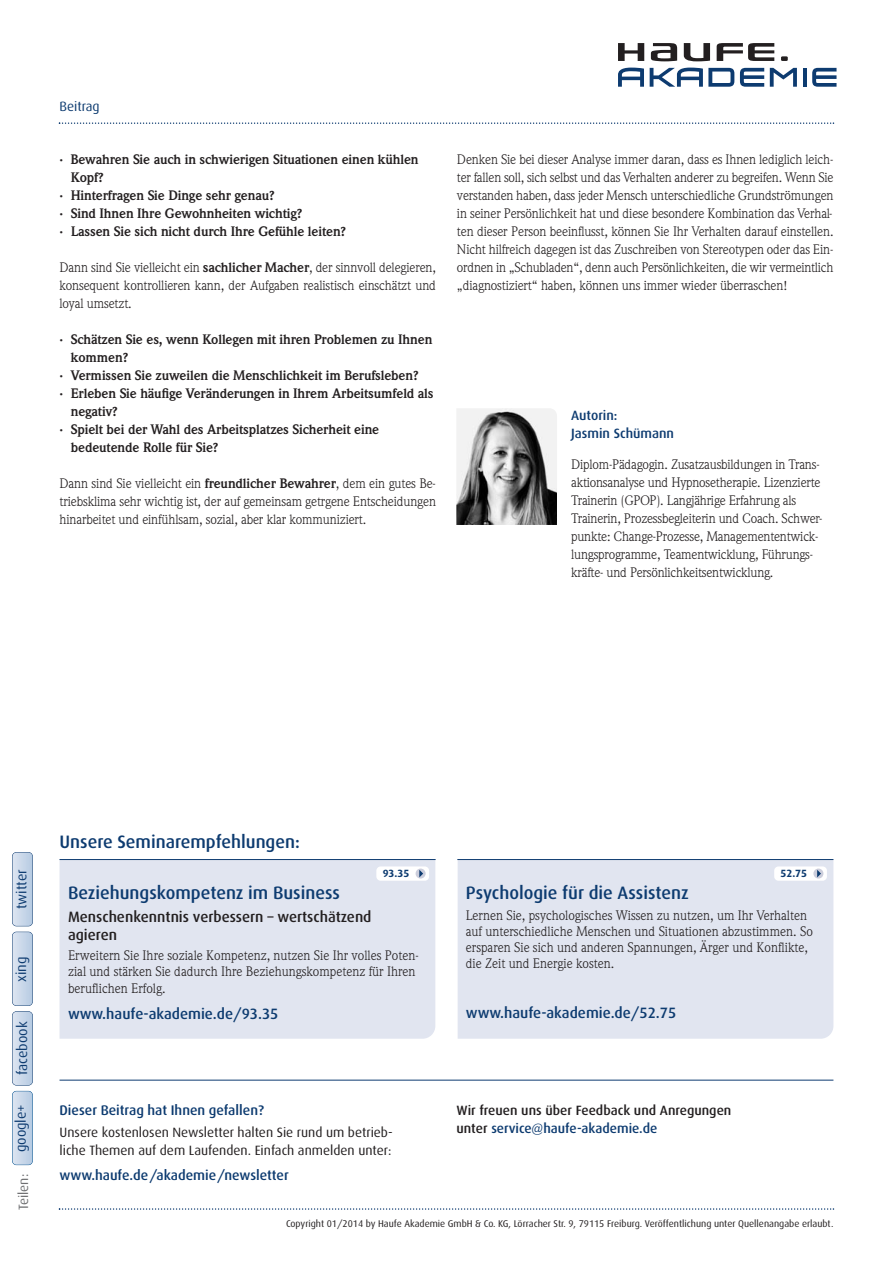
<style>
.page{position:relative;width:893px;height:1263px;background:#fff}
.page>*{position:absolute;margin:0;border:0;box-sizing:border-box;transform-origin:0 0}
.t1{font:500 18px "Dax";color:#0d3b70}
.t2{font:500 15px "Dax";color:#0d3b70}
.t3{font:500 15px/18px "Dax";color:#231f20}
.t4{font:14.25px "Dax";color:#0d3b70}
.t5{font:500 13.95px "Dax";color:#0d3b70}
.t6{font:13.5px/18px "Weidemann";letter-spacing:-.01em;color:#231f20;text-align:justify}
.t7{font:700 13.5px "Weidemann";letter-spacing:-.01em;color:#231f20}
.t8{font:13.5px/18px "Dax";color:#231f20}
.t9{font:500 13.5px/18px "Dax";color:#231f20}
.t10{font:500 13.5px/18px "Dax";color:#0d3b70}
.t11{font:13.5px "Dax";color:#0d3b70}
.t12{font:13.5px "Dax";color:#6d6e70}
.t13{font:700 10.5px "Dax";color:#0d3b70}
.t14{font:9.75px "Dax";color:#231f20}
.s1{font-weight:700}
.s2{color:#0d3b70}
</style>
<div class="page">
<div style="left:60px;top:860px;width:375px;height:179px;background:#e1e5f0"></div>
<div style="left:458px;top:860px;width:375px;height:179px;background:#e1e5f0"></div>
<svg style="left:59px;top:1208px;width:775px;height:2px"></svg>
<hr style="left:60px;top:1080px;width:773px;height:1px;background:#0d3b70">
<div style="left:376px;top:866px;width:53px;height:15px;background:#fff;border-radius:4px"></div>
<div style="left:416px;top:868px;width:10px;height:10px;background:#cccedc;border-radius:50%"></div>
<svg style="left:419px;top:870px;width:4px;height:7px"></svg>
<hr style="left:60px;top:859px;width:376px;height:1px;background:#0d3b70">
<div style="left:774px;top:866px;width:53px;height:15px;background:#fff;border-radius:4px"></div>
<div style="left:813px;top:868px;width:10px;height:10px;background:#cccedc;border-radius:50%"></div>
<svg style="left:817px;top:870px;width:4px;height:7px"></svg>
<hr style="left:457px;top:859px;width:376px;height:1px;background:#0d3b70">
<img style="left:456px;top:408px;width:101px;height:117px">
<svg style="left:59px;top:122px;width:775px;height:2px"></svg>
<div style="left:12px;top:1012px;width:20px;height:73px;background:linear-gradient(to right,#dee5f1,#b9cde3);border-radius:4px"></div>
<div style="left:12px;top:1011px;width:21px;height:74px;border:1px solid #0d3b70;border-radius:4px"></div>
<div style="left:12px;top:932px;width:20px;height:73px;background:linear-gradient(to right,#dee5f1,#b9cde3);border-radius:4px"></div>
<div style="left:12px;top:932px;width:21px;height:74px;border:1px solid #0d3b70;border-radius:4px"></div>
<div style="left:12px;top:852px;width:20px;height:74px;background:linear-gradient(to right,#dee5f1,#b9cde3);border-radius:4px"></div>
<div style="left:12px;top:852px;width:21px;height:74px;border:1px solid #0d3b70;border-radius:4px"></div>
<div style="left:12px;top:1091px;width:20px;height:74px;background:linear-gradient(to right,#dee5f1,#b9cde3);border-radius:4px"></div>
<div style="left:12px;top:1091px;width:21px;height:74px;border:1px solid #00508f;border-radius:4px"></div>
<svg style="left:684px;top:43px;width:26px;height:18px"></svg>
<svg style="left:618px;top:43px;width:26px;height:18px"></svg>
<svg style="left:717px;top:43px;width:57px;height:18px"></svg>
<svg style="left:781px;top:56px;width:7px;height:5px"></svg>
<svg style="left:651px;top:43px;width:26px;height:18px"></svg>
<hr style="left:803px;top:68px;width:4px;height:19px;background:#0d3b70">
<svg style="left:740px;top:68px;width:24px;height:19px"></svg>
<svg style="left:812px;top:68px;width:24px;height:19px"></svg>
<svg style="left:618px;top:68px;width:26px;height:19px"></svg>
<svg style="left:650px;top:68px;width:84px;height:19px"></svg>
<svg style="left:770px;top:68px;width:27px;height:19px"></svg>
<p class="t11" style="left:60px;top:101px;width:42px">Beitrag</p>
<p class="t7" style="left:60px;top:154px;width:361px">· Bewahren Sie auch in schwierigen Situationen einen kühlen</p>
<p class="t7" style="left:71px;top:172px;width:34px">Kopf?</p>
<p class="t7" style="left:60px;top:190px;width:217px">· Hinterfragen Sie Dinge sehr genau?</p>
<p class="t7" style="left:60px;top:208px;width:244px">· Sind Ihnen Ihre Gewohnheiten wichtig?</p>
<p class="t7" style="left:60px;top:226px;width:288px">· Lassen Sie sich nicht durch Ihre Gefühle leiten?</p>
<p class="t6" style="left:60px;top:259px;width:378px">Dann sind Sie vielleicht ein <span class="s1">sachlicher Macher</span>, der sinnvoll delegieren, konsequent kontrollieren kann, der Aufgaben realis tisch einschätzt und loyal umsetzt.</p>
<p class="t7" style="left:60px;top:334px;width:374px">· Schätzen Sie es, wenn Kollegen mit ihren Problemen zu Ihnen</p>
<p class="t7" style="left:71px;top:352px;width:59px">kommen?</p>
<p class="t7" style="left:60px;top:370px;width:361px">· Vermissen Sie zuweilen die Menschlichkeit im Berufsleben?</p>
<p class="t7" style="left:60px;top:388px;width:376px">· Erleben Sie häufige Veränderungen in Ihrem Arbeitsumfeld als</p>
<p class="t7" style="left:71px;top:406px;width:48px">negativ?</p>
<p class="t7" style="left:60px;top:424px;width:321px">· Spielt bei der Wahl des Arbeitsplatzes Sicherheit eine</p>
<p class="t7" style="left:71px;top:442px;width:149px">bedeutende Rolle für Sie?</p>
<p class="t6" style="left:60px;top:475px;width:378px">Dann sind Sie vielleicht ein <span class="s1">freundlicher Bewahrer</span>, dem ein gutes Be&shy;triebsklima sehr wichtig ist, der auf gemeinsam getrgene Entscheidungen hinarbeitet und einfühlsam, sozial, aber klar kommuniziert.</p>
<p class="t6" style="left:457px;top:151px;width:378px">Denken Sie bei dieser Analyse immer daran, dass es Ihnen ledig lich leich&shy;ter fallen soll, sich selbst und das Verhalten anderer zu begreifen. Wenn Sie verstanden haben, dass jeder Mensch unterschiedliche Grundströmungen in seiner Persönlichkeit hat und diese besondere Kombination das Verhal&shy;ten dieser Person beeinflusst, können Sie Ihr Verhalten darauf einstellen.<br>Nicht hilfreich dagegen ist das Zuschreiben von Stereotypen oder das Ein&shy;ordnen in „Schubladen“, denn auch Persönlichkeiten, die wir vermeintlich „diagnostiziert“ haben, können uns immer wieder überraschen!</p>
<p class="t10" style="left:571px;top:408px;width:104px">Autorin:<br>Jasmin Schümann</p>
<p class="t6" style="left:571px;top:457px;width:253px;text-align:left">Diplom-Pädagogin. Zusatzausbildungen in Trans&shy;aktionsanalyse und Hypnosetherapie. Lizenzierte Trainerin (GPOP). Langjährige Erfahrung als Trainerin, Prozessbegleiterin und Coach. Schwer&shy;punkte: Change-Prozesse, Managemententwick&shy;lungsprogramme, Teamentwicklung, Führungs&shy;kräfte- und Persönlichkeitsentwicklung.</p>
<p class="t4" style="left:15px;top:909px;width:41px;rotate:-90deg">twitter</p>
<p class="t4" style="left:15px;top:982px;width:27px;rotate:-90deg">xing</p>
<p class="t4" style="left:16px;top:1075px;width:55px;rotate:-90deg">facebook</p>
<p class="t4" style="left:15px;top:1152px;width:50px;rotate:-90deg">google+</p>
<p class="t12" style="left:17px;top:1210px;width:38px;rotate:-90deg">Teilen:</p>
<h1 class="t1" style="left:60px;top:834px;width:242px">Unsere Seminarempfehlungen:</h1>
<h1 class="t1" style="left:68px;top:884px;width:273px">Beziehungskompetenz im Business</h1>
<p class="t3" style="left:68px;top:909px;width:305px">Menschenkenntnis verbessern – wertschätzend agieren</p>
<p class="t6" style="left:68px;top:948px;width:352px;line-height:16.2px;text-align:left">Erweitern Sie Ihre soziale Kompetenz, nutzen Sie Ihr volles Poten&shy;zial und stärken Sie dadurch Ihre Beziehungskompetenz für Ihren beruflichen Erfolg.</p>
<p class="t2" style="left:68px;top:1007px;width:212px">www.haufe-akademie.de/93.35</p>
<p class="t13" style="left:383px;top:869px;width:28px">93.35</p>
<p class="t5" style="left:60px;top:1104px;width:206px">Dieser Beitrag hat Ihnen gefallen?</p>
<p class="t8" style="left:60px;top:1124px;width:335px">Unsere kostenlosen Newsletter halten Sie rund um betrieb&shy;liche Themen auf dem Laufenden. Einfach anmelden unter:</p>
<p class="t5" style="left:60px;top:1169px;width:231px">www.haufe.de/akademie/newsletter</p>
<p class="t13" style="left:780px;top:869px;width:28px">52.75</p>
<h1 class="t1" style="left:466px;top:884px;width:224px">Psychologie für die Assistenz</h1>
<p class="t6" style="left:466px;top:908px;width:348px;line-height:16.2px;text-align:left">Lernen Sie, psychologisches Wissen zu nutzen, um Ihr Verhalten auf unterschiedliche Menschen und Situationen abzustimmen. So ersparen Sie sich und anderen Spannungen, Ärger und Konflikte, die Zeit und Energie kosten.</p>
<p class="t2" style="left:466px;top:1006px;width:212px">www.haufe-akademie.de/52.75</p>
<p class="t9" style="left:457px;top:1102px;width:276px">Wir freuen uns über Feedback und Anregungen unter <span class="s2">service@haufe-akademie.de</span></p>
<p class="t14" style="left:286px;top:1219px;width:549px">Copyright 01/2014 by Haufe Akademie GmbH &amp; Co. KG, Lörracher Str. 9, 79115 Freiburg. Veröffentlichung unter Quellenangabe erlaubt.</p>
</div>
